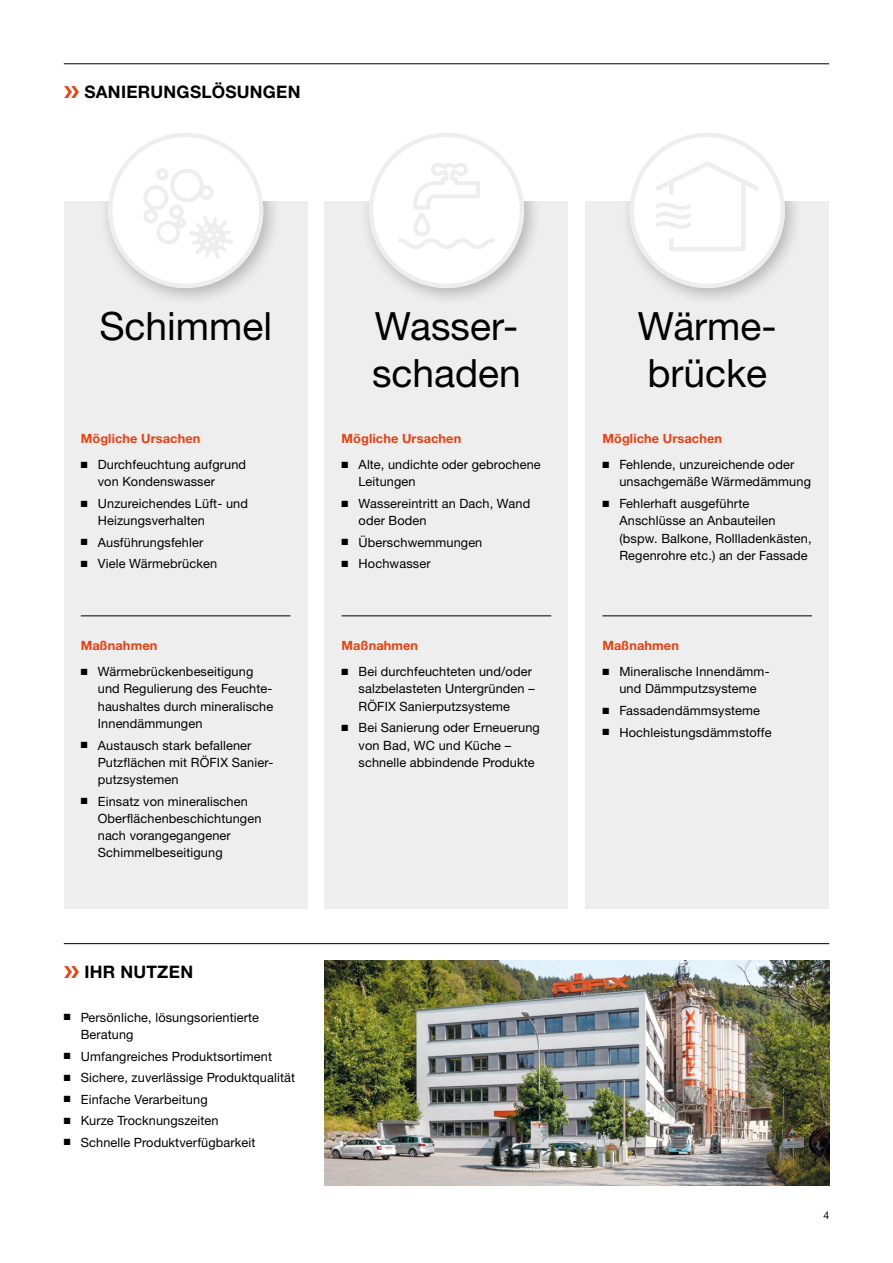
<style>
.page{position:relative;width:893px;height:1263px;background:#fff}
.page>*{position:absolute;margin:0;border:0;box-sizing:border-box;transform-origin:0 0}
.t1{font:39px/46.8px "Helvetica Neue LTW1 G";color:#000}
.t2{font:700 17.25px "Helvetica Neue LTW1 G";letter-spacing:.015em;color:#000}
.t3{font:12.75px/17.2px "Helvetica Neue LTW1 G";letter-spacing:.01em;color:#000}
.t4{font:700 12.75px "Helvetica Neue LTW1 G";letter-spacing:.01em;color:#e74011}
.t5{font:10.5px "Helvetica Neue LTW1 G";color:#000}
</style>
<div class="page">
<div style="left:64px;top:202px;width:244px;height:707px;background:#eee"></div>
<div style="left:99px;top:202px;width:183px;height:104px;background:#000;opacity:.25"></div>
<div style="left:325px;top:202px;width:243px;height:707px;background:#eee"></div>
<div style="left:359px;top:202px;width:183px;height:104px;background:#000;opacity:.25"></div>
<div style="left:585px;top:202px;width:244px;height:707px;background:#eee"></div>
<div style="left:620px;top:202px;width:183px;height:104px;background:#000;opacity:.25"></div>
<hr style="left:81px;top:615px;width:209px;height:1px;background:#000">
<hr style="left:342px;top:615px;width:209px;height:1px;background:#000">
<hr style="left:602px;top:615px;width:210px;height:1px;background:#000">
<img style="left:325px;top:961px;width:504px;height:224px">
<svg style="left:369px;top:159px;width:155px;height:129px"></svg>
<div style="left:369px;top:133px;width:155px;height:155px;border:4px solid #eee;border-radius:50%"></div>
<svg style="left:630px;top:161px;width:155px;height:127px"></svg>
<div style="left:630px;top:133px;width:155px;height:155px;border:4px solid #eee;border-radius:50%"></div>
<hr style="left:64px;top:943px;width:765px;height:1px;background:#000">
<svg style="left:108px;top:166px;width:155px;height:122px"></svg>
<div style="left:108px;top:133px;width:155px;height:155px;border:4px solid #eee;border-radius:50%"></div>
<hr style="left:64px;top:63px;width:765px;height:1px;background:#000">
<h2 class="t2" style="left:84px;top:81px;width:218px">SANIERUNGSLÖSUNGEN</h2>
<h1 class="t1" style="left:99px;top:302px;width:174px">Schimmel</h1>
<p class="t4" style="left:81px;top:431px;width:121px">Mögliche Ursachen</p>
<p class="t3" style="left:98px;top:456px;width:150px;text-indent:-17px">■ Durchfeuchtung aufgrund von Kondenswasser</p>
<p class="t3" style="left:98px;top:495px;width:152px;text-indent:-17px">■ Unzureichendes Lüft- und<br>Heizungsverhalten</p>
<p class="t3" style="left:81px;top:534px;width:124px">■ Ausführungsfehler</p>
<p class="t3" style="left:81px;top:555px;width:138px">■ Viele Wärmebrücken</p>
<p class="t4" style="left:81px;top:638px;width:78px">Maßnahmen</p>
<p class="t3" style="left:98px;top:663px;width:177px;text-indent:-17px">■ Wärmebrückenbeseitigung und Regulierung des Feuchte&shy;haushaltes durch mineralische<br>Innendämmungen</p>
<p class="t3" style="left:98px;top:736px;width:177px;text-indent:-17px">■ Austausch stark befallener<br>Putzflächen mit RÖFIX Sanier&shy;putzsystemen</p>
<p class="t3" style="left:98px;top:792px;width:165px;text-indent:-17px">■ Einsatz von mineralischen<br>Oberflächenbeschichtungen nach vorangegangener<br>Schimmelbeseitigung</p>
<h2 class="t2" style="left:84px;top:961px;width:110px">IHR NUTZEN</h2>
<p class="t3" style="left:81px;top:1008px;width:180px;text-indent:-17px">■ Persönliche, lösungsorientierte<br>Beratung</p>
<p class="t3" style="left:64px;top:1047px;width:210px">■ Umfangreiches Produktsortiment</p>
<p class="t3" style="left:64px;top:1069px;width:233px">■ Sichere, zuverlässige Produktqualität</p>
<p class="t3" style="left:64px;top:1090px;width:145px">■ Einfache Verarbeitung</p>
<p class="t3" style="left:64px;top:1112px;width:156px">■ Kurze Trocknungszeiten</p>
<p class="t3" style="left:64px;top:1133px;width:193px">■ Schnelle Produktverfügbarkeit</p>
<h1 class="t1" style="left:372px;top:302px;width:150px">Wasser&shy;schaden</h1>
<p class="t4" style="left:342px;top:431px;width:121px">Mögliche Ursachen</p>
<p class="t3" style="left:359px;top:456px;width:184px;text-indent:-17px">■ Alte, undichte oder gebrochene<br>Leitungen</p>
<p class="t3" style="left:359px;top:495px;width:173px;text-indent:-17px">■ Wassereintritt an Dach, Wand oder Boden</p>
<p class="t3" style="left:342px;top:534px;width:142px">■ Überschwemmungen</p>
<p class="t3" style="left:342px;top:555px;width:90px">■ Hochwasser</p>
<p class="t4" style="left:342px;top:638px;width:78px">Maßnahmen</p>
<p class="t3" style="left:359px;top:663px;width:178px;text-indent:-17px">■ Bei durchfeuchteten und/oder salzbelasteten Untergründen –<br>RÖFIX Sanierputzsysteme</p>
<p class="t3" style="left:359px;top:719px;width:183px;text-indent:-17px">■ Bei Sanierung oder Erneuerung von Bad, WC und Küche – schnelle abbindende Produkte</p>
<h1 class="t1" style="left:638px;top:302px;width:136px">Wärme&shy;brücke</h1>
<p class="t4" style="left:602px;top:431px;width:121px">Mögliche Ursachen</p>
<p class="t3" style="left:619px;top:456px;width:193px;text-indent:-17px">■ Fehlende, unzureichende oder unsachgemäße Wärmedämmung</p>
<p class="t3" style="left:619px;top:495px;width:194px;text-indent:-17px">■ Fehlerhaft ausgeführte<br>Anschlüsse an Anbauteilen (bspw. Balkone, Rollladenkästen,<br>Regenrohre etc.) an der Fassade</p>
<p class="t4" style="left:602px;top:638px;width:78px">Maßnahmen</p>
<p class="t3" style="left:602px;top:663px;width:169px;text-align:center">■ Mineralische Innendämm&shy;und Dämmputzsysteme</p>
<p class="t3" style="left:602px;top:702px;width:159px">■ Fassadendämmsysteme</p>
<p class="t3" style="left:602px;top:723px;width:171px">■ Hochleistungsdämmstoffe</p>
<p class="t5" style="left:823px;top:1209px;width:7px">4</p>
</div>
